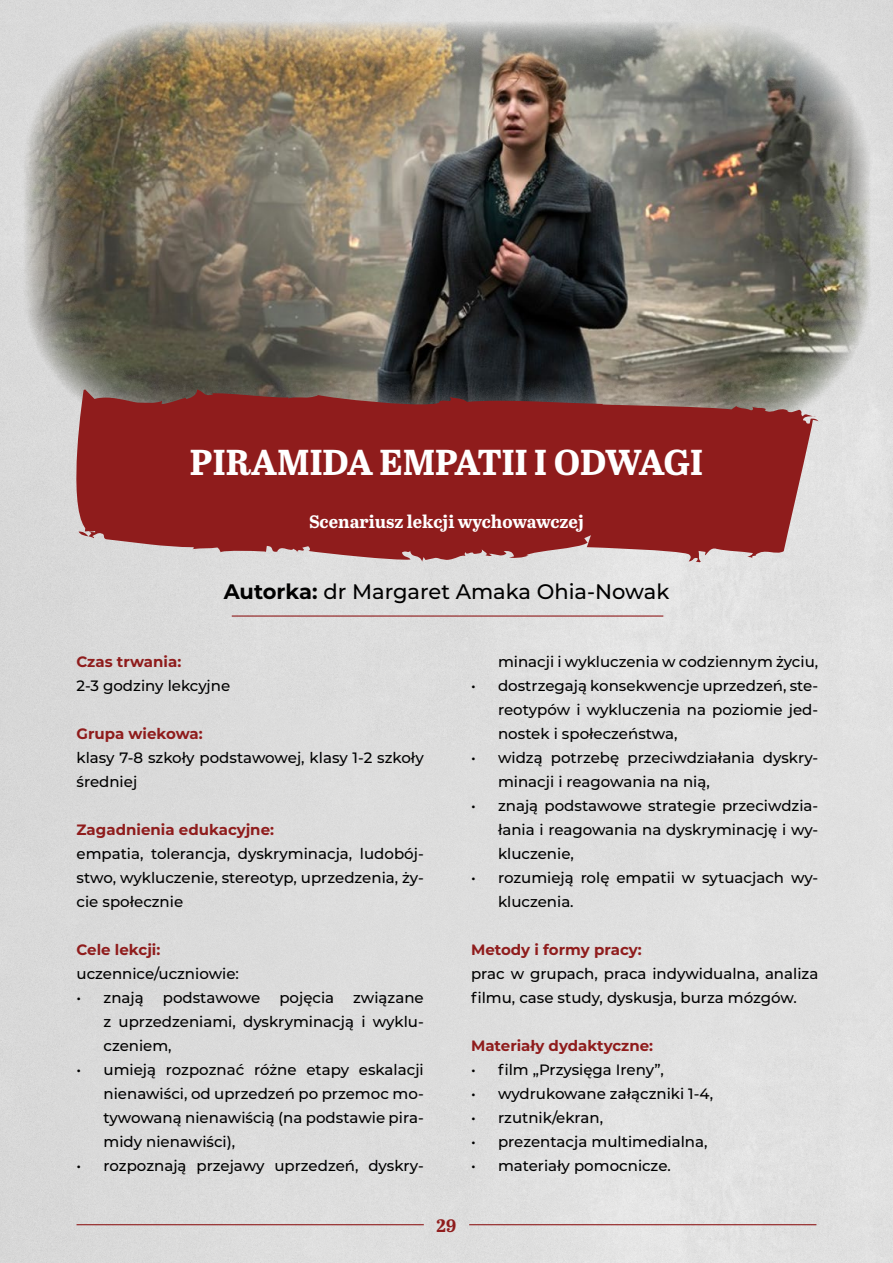
<style>
.page{position:relative;width:893px;height:1263px;background:#fff}
.page>*{position:absolute;margin:0;border:0;box-sizing:border-box;transform-origin:0 0}
.t1{font:700 36px "Abril Text";color:#fff}
.t2{font:500 21px "Montserrat";color:#000}
.t3{font:700 18px "Abril Text";color:#fff}
.t4{font:700 18px "Abril Text";color:#8f1c1c}
.t5{font:500 15px/24px "Montserrat";color:#000;text-align:justify}
.t6{font:700 15px "Montserrat";color:#8f1c1c}
.s1{font-weight:700}
</style>
<div class="page">
<img style="left:19px;top:17px;width:856px;height:421px">
<hr style="left:232px;top:615px;width:431px;height:2px;background:#8f1c1c">
<hr style="left:469px;top:1224px;width:347px;height:1px;background:#8f1c1c">
<svg style="left:75px;top:389px;width:743px;height:174px;fill:#8f1c1c"></svg>
<hr style="left:77px;top:1224px;width:347px;height:1px;background:#8f1c1c">
<h1 class="t1" style="left:190px;top:435px;width:515px">PIRAMIDA EMPATII I ODWAGI</h1>
<p class="t3" style="left:309px;top:509px;width:276px">Scenariusz lekcji wychowawczej</p>
<h2 class="t2" style="left:224px;top:576px;width:447px"><span class="s1">Autorka:</span> dr Margaret Amaka Ohia-Nowak</h2>
<p class="t6" style="left:77px;top:651px;width:106px">Czas trwania:</p>
<p class="t5" style="left:77px;top:673px;width:155px">2-3 godziny lekcyjne</p>
<p class="t6" style="left:77px;top:723px;width:128px">Grupa wiekowa:</p>
<p class="t5" style="left:77px;top:745px;width:349px">klasy 7-8 szkoły podstawowej, klasy 1-2 szkoły średniej</p>
<p class="t6" style="left:77px;top:819px;width:199px">Zagadnienia edukacyjne:</p>
<p class="t5" style="left:77px;top:841px;width:349px">empatia, tolerancja, dyskryminacja, ludobój&shy;stwo, wykluczenie, stereotyp, uprzedzenia, ży&shy;cie społecznie</p>
<p class="t6" style="left:77px;top:939px;width:85px">Cele lekcji:</p>
<p class="t5" style="left:77px;top:961px;width:164px">uczennice/uczniowie:</p>
<p class="t5" style="left:77px;top:985px;width:69px">• znają</p>
<p class="t5" style="left:163px;top:985px;width:99px">podstawowe</p>
<p class="t5" style="left:279px;top:985px;width:56px">pojęcia</p>
<p class="t5" style="left:104px;top:985px;width:322px;text-indent:250px">związane z uprzedzeniami, dyskryminacją i wyklu&shy;czeniem,</p>
<p class="t5" style="left:104px;top:1057px;width:322px;text-indent:-27px">• umieją rozpoznać różne etapy eskalacji nienawiści, od uprzedzeń po przemoc mo&shy;tywowaną nienawiścią (na podstawie pira&shy;midy nienawiści),</p>
<p class="t5" style="left:77px;top:1153px;width:349px">• rozpoznają przejawy uprzedzeń, dyskry-</p>
<p class="t5" style="left:498px;top:649px;width:322px">minacji i wykluczenia w codziennym życiu,</p>
<p class="t5" style="left:498px;top:673px;width:322px;text-indent:-27px">• dostrzegają konsekwencje uprzedzeń, ste&shy;reotypów i wykluczenia na poziomie jed&shy;nostek i społeczeństwa,</p>
<p class="t5" style="left:498px;top:745px;width:322px;text-indent:-27px">• widzą potrzebę przeciwdziałania dyskry&shy;minacji i reagowania na nią,</p>
<p class="t5" style="left:498px;top:793px;width:322px;text-indent:-27px">• znają podstawowe strategie przeciwdzia&shy;łania i reagowania na dyskryminację i wy&shy;kluczenie,</p>
<p class="t5" style="left:498px;top:865px;width:322px;text-indent:-27px">• rozumieją rolę empatii w sytuacjach wy&shy;kluczenia.</p>
<p class="t6" style="left:471px;top:939px;width:172px">Metody i formy pracy:</p>
<p class="t5" style="left:471px;top:961px;width:349px">prac w grupach, praca indywidualna, analiza filmu, case study, dyskusja, burza mózgów.</p>
<p class="t6" style="left:471px;top:1035px;width:184px">Materiały dydaktyczne:</p>
<p class="t5" style="left:471px;top:1057px;width:194px">• film „Przysięga Ireny”,</p>
<p class="t5" style="left:471px;top:1081px;width:244px">• wydrukowane załączniki 1-4,</p>
<p class="t5" style="left:471px;top:1105px;width:134px">• rzutnik/ekran,</p>
<p class="t5" style="left:471px;top:1129px;width:238px">• prezentacja multimedialna,</p>
<p class="t5" style="left:471px;top:1153px;width:201px">• materiały pomocnicze.</p>
<p class="t4" style="left:437px;top:1212px;width:21px">29</p>
</div>
